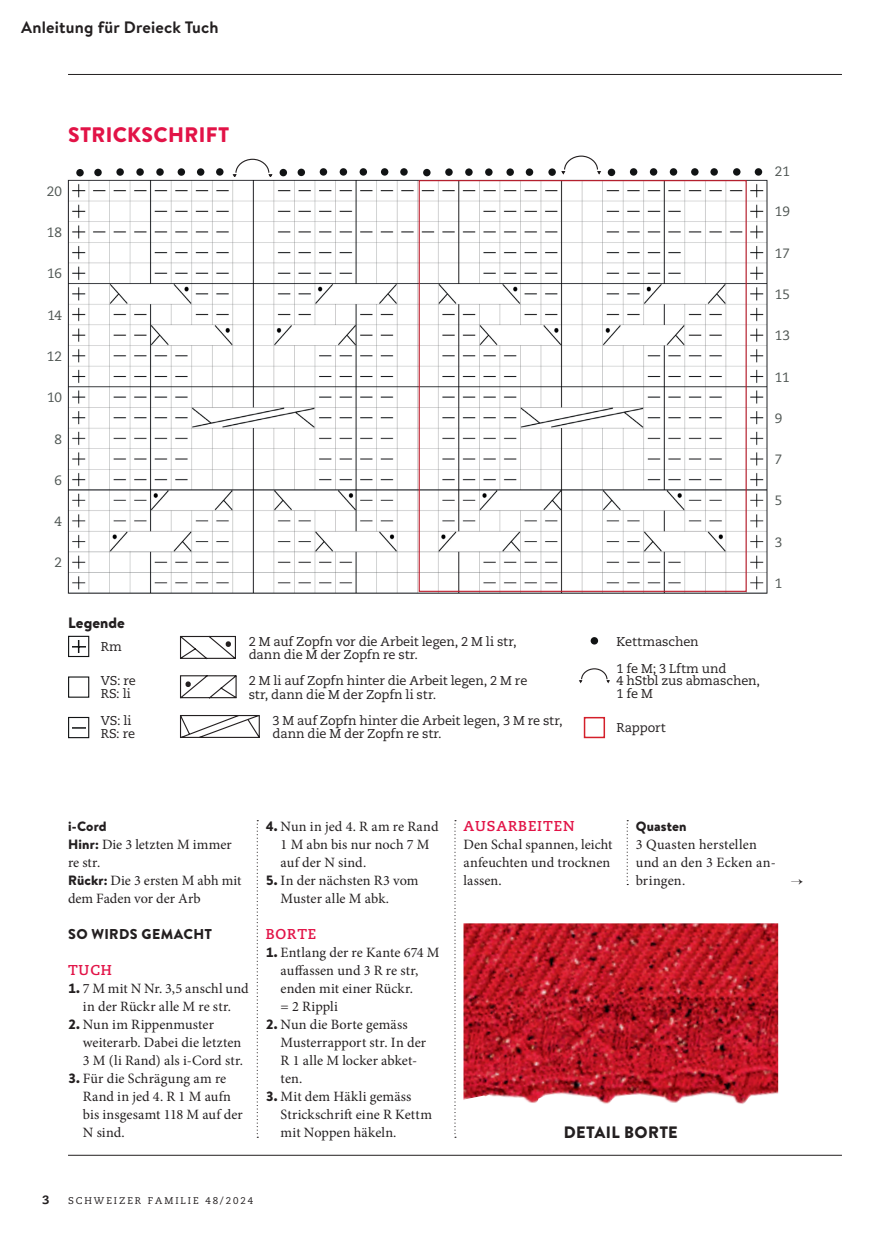
<style>
.page{position:relative;width:893px;height:1234px;background:#fff}
.page>*{position:absolute;margin:0;border:0;box-sizing:border-box;transform-origin:0 0}
.t1{font:900 21px "Brandon Text";letter-spacing:.02em;color:#e21347}
.t2{font:700 16.5px "Brandon Text";letter-spacing:.01em;color:#231f20}
.t3{font:900 16.5px "Brandon Text";letter-spacing:.025em;color:#231f20}
.t4{font:900 15px "Brandon Text";letter-spacing:.01em;color:#231f20}
.t5{font:14.25px/18px "Minion Pro";letter-spacing:.005em;color:#231f20}
.t6{font:700 14.25px "Caecilia";letter-spacing:.06em;color:#e21347}
.t7{font:900 14.25px "Brandon Text";letter-spacing:.025em;color:#231f20}
.t8{font:13.5px "Caecilia";color:#4d5451}
.t9{font:900 13.5px "Brandon Text";letter-spacing:.01em;color:#231f20}
.t10{font:12.75px/12.8px "Caecilia";letter-spacing:-.005em;color:#231f20}
.t11{font:800 12px "Caecilia";color:#231f20}
.t12{font:9.75px "Caecilia";letter-spacing:.2em;color:#231f20}
.s1{font-family:"Brandon Text";font-weight:900;font-size:13.5px}
</style>
<div class="page">
<hr style="left:68px;top:1154px;width:774px;height:1px;background:#231f20">
<hr style="left:68px;top:74px;width:774px;height:1px;background:#231f20">
<svg style="left:232px;top:158px;width:41px;height:19px"></svg>
<svg style="left:561px;top:155px;width:40px;height:20px"></svg>
<div style="left:608px;top:169px;width:7px;height:7px;background:#111314;border-radius:50%"></div>
<div style="left:630px;top:168px;width:7px;height:8px;background:#111314;border-radius:50%"></div>
<div style="left:650px;top:168px;width:7px;height:8px;background:#111314;border-radius:50%"></div>
<div style="left:670px;top:168px;width:7px;height:8px;background:#111314;border-radius:50%"></div>
<div style="left:691px;top:168px;width:8px;height:8px;background:#111314;border-radius:50%"></div>
<div style="left:710px;top:168px;width:8px;height:8px;background:#111314;border-radius:50%"></div>
<div style="left:733px;top:168px;width:7px;height:8px;background:#111314;border-radius:50%"></div>
<div style="left:423px;top:169px;width:8px;height:7px;background:#111314;border-radius:50%"></div>
<div style="left:445px;top:168px;width:8px;height:8px;background:#111314;border-radius:50%"></div>
<div style="left:465px;top:168px;width:8px;height:8px;background:#111314;border-radius:50%"></div>
<div style="left:485px;top:168px;width:8px;height:8px;background:#111314;border-radius:50%"></div>
<div style="left:506px;top:168px;width:8px;height:8px;background:#111314;border-radius:50%"></div>
<div style="left:526px;top:168px;width:7px;height:8px;background:#111314;border-radius:50%"></div>
<div style="left:548px;top:168px;width:8px;height:8px;background:#111314;border-radius:50%"></div>
<div style="left:755px;top:168px;width:7px;height:8px;background:#111314;border-radius:50%"></div>
<div style="left:298px;top:169px;width:7px;height:7px;background:#111314;border-radius:50%"></div>
<div style="left:320px;top:168px;width:7px;height:8px;background:#111314;border-radius:50%"></div>
<div style="left:340px;top:168px;width:7px;height:8px;background:#111314;border-radius:50%"></div>
<div style="left:360px;top:168px;width:7px;height:8px;background:#111314;border-radius:50%"></div>
<div style="left:381px;top:168px;width:7px;height:8px;background:#111314;border-radius:50%"></div>
<div style="left:400px;top:168px;width:8px;height:8px;background:#111314;border-radius:50%"></div>
<div style="left:280px;top:169px;width:7px;height:7px;background:#111314;border-radius:50%"></div>
<div style="left:216px;top:168px;width:8px;height:8px;background:#111314;border-radius:50%"></div>
<div style="left:94px;top:169px;width:8px;height:7px;background:#111314;border-radius:50%"></div>
<div style="left:116px;top:168px;width:8px;height:8px;background:#111314;border-radius:50%"></div>
<div style="left:136px;top:168px;width:8px;height:8px;background:#111314;border-radius:50%"></div>
<div style="left:156px;top:168px;width:8px;height:8px;background:#111314;border-radius:50%"></div>
<div style="left:178px;top:168px;width:7px;height:8px;background:#111314;border-radius:50%"></div>
<div style="left:197px;top:168px;width:7px;height:8px;background:#111314;border-radius:50%"></div>
<div style="left:76px;top:169px;width:8px;height:7px;background:#111314;border-radius:50%"></div>
<img style="left:67px;top:179px;width:701px;height:415px">
<div style="left:419px;top:180px;width:328px;height:411px;border:1px solid #be1d2c"></div>
<svg style="left:257px;top:820px;width:1px;height:317px"></svg>
<svg style="left:454px;top:820px;width:2px;height:317px"></svg>
<svg style="left:627px;top:820px;width:1px;height:61px"></svg>
<img style="left:463px;top:923px;width:315px;height:181px">
<svg style="left:465px;top:1095px;width:122px;height:9px"></svg>
<div style="left:68px;top:635px;width:21px;height:22px;border:1px solid #111314"></div>
<svg style="left:72px;top:640px;width:13px;height:12px"></svg>
<div style="left:68px;top:676px;width:21px;height:21px;border:1px solid #111314"></div>
<div style="left:68px;top:716px;width:21px;height:22px;border:1px solid #111314"></div>
<svg style="left:72px;top:727px;width:13px;height:1px"></svg>
<svg style="left:180px;top:635px;width:56px;height:25px"></svg>
<svg style="left:180px;top:675px;width:57px;height:24px"></svg>
<svg style="left:180px;top:715px;width:80px;height:24px"></svg>
<div style="left:584px;top:716px;width:21px;height:22px;border:2px solid #d41f2a"></div>
<div style="left:591px;top:637px;width:7px;height:7px;background:#111314;border-radius:50%"></div>
<svg style="left:579px;top:668px;width:31px;height:16px"></svg>
<p class="t2" style="left:21px;top:16px;width:199px">Anleitung für Dreieck Tuch</p>
<h1 class="t1" style="left:68px;top:120px;width:163px">STRICKSCHRIFT</h1>
<p class="t8" style="left:47px;top:183px;width:17px">20</p>
<p class="t8" style="left:47px;top:224px;width:17px">18</p>
<p class="t8" style="left:47px;top:266px;width:16px">16</p>
<p class="t8" style="left:47px;top:307px;width:16px">14</p>
<p class="t8" style="left:47px;top:348px;width:17px">12</p>
<p class="t8" style="left:47px;top:389px;width:16px">10</p>
<p class="t8" style="left:54px;top:431px;width:9px">8</p>
<p class="t8" style="left:54px;top:472px;width:9px">6</p>
<p class="t8" style="left:54px;top:513px;width:9px">4</p>
<p class="t8" style="left:54px;top:554px;width:9px">2</p>
<p class="t4" style="left:68px;top:611px;width:58px">Legende</p>
<p class="t10" style="left:101px;top:640px;width:23px">Rm</p>
<p class="t10" style="left:101px;top:674px;width:37px">VS: re<br>RS: li</p>
<p class="t10" style="left:101px;top:714px;width:36px">VS: li<br>RS: re</p>
<p class="t8" style="left:775px;top:164px;width:16px">21</p>
<p class="t8" style="left:775px;top:204px;width:17px">19</p>
<p class="t8" style="left:775px;top:245px;width:16px">17</p>
<p class="t8" style="left:775px;top:286px;width:17px">15</p>
<p class="t8" style="left:775px;top:328px;width:17px">13</p>
<p class="t8" style="left:775px;top:369px;width:16px">11</p>
<p class="t8" style="left:775px;top:410px;width:9px">9</p>
<p class="t8" style="left:775px;top:451px;width:9px">7</p>
<p class="t8" style="left:775px;top:493px;width:9px">5</p>
<p class="t8" style="left:775px;top:534px;width:9px">3</p>
<p class="t8" style="left:775px;top:575px;width:9px">1</p>
<p class="t10" style="left:249px;top:634px;width:269px;line-height:13.6px">2 M auf Zopfn vor die Arbeit legen, 2 M li str, dann die M der Zopfn re str.</p>
<p class="t10" style="left:249px;top:673px;width:280px;line-height:13.6px">2 M li auf Zopfn hinter die Arbeit legen, 2 M re str, dann die M der Zopfn li str.</p>
<p class="t10" style="left:272px;top:713px;width:292px;line-height:13.6px">3 M auf Zopfn hinter die Arbeit legen, 3 M re str, dann die M der Zopfn re str.</p>
<p class="t10" style="left:616px;top:721px;width:51px">Rapport</p>
<p class="t10" style="left:616px;top:628px;width:111px;line-height:26.7px">Kettmaschen<br>1 fe M; 3 Lftm und</p>
<p class="t10" style="left:616px;top:674px;width:145px">4 hStbl zus abmaschen,<br>1 fe M</p>
<p class="t9" style="left:68px;top:816px;width:40px">i-Cord</p>
<p class="t5" style="left:68px;top:835px;width:175px"><span class="s1">Hinr:</span> Die 3 letzten M immer re str.<br><span class="s1">Rückr:</span> Die 3 ersten M abh mit dem Faden vor der Arb</p>
<p class="t7" style="left:68px;top:923px;width:146px">SO WIRDS GEMACHT</p>
<p class="t6" style="left:68px;top:961px;width:45px">TUCH</p>
<p class="t5" style="left:68px;top:979px;width:182px;text-align:center"><span class="s1">1.</span> 7 M mit N Nr. 3,5 anschl und in der Rückr alle M re str.</p>
<p class="t5" style="left:83px;top:1015px;width:162px;text-indent:-15px"><span class="s1">2.</span> Nun im Rippenmuster weiterarb. Dabei die letzten<br>3 M (li Rand) als i-Cord str.</p>
<p class="t5" style="left:83px;top:1069px;width:161px;text-indent:-15px"><span class="s1">3.</span> Für die Schrägung am re<br>Rand in jed 4. R 1 M aufn bis insgesamt 118 M auf der<br>N sind.</p>
<p class="t5" style="left:281px;top:817px;width:159px;text-indent:-15px"><span class="s1">4.</span> Nun in jed 4. R am re Rand<br>1 M abn bis nur noch 7 M auf der N sind.</p>
<p class="t5" style="left:281px;top:871px;width:139px;text-indent:-15px"><span class="s1">5.</span> In der nächsten R3 vom<br>Muster alle M abk.</p>
<p class="t6" style="left:266px;top:925px;width:52px">BORTE</p>
<p class="t5" style="left:281px;top:943px;width:160px;text-indent:-15px"><span class="s1">1.</span> Entlang der re Kante 674 M auffassen und 3 R re str, enden mit einer Rückr.<br>= 2 Rippli</p>
<p class="t5" style="left:281px;top:1015px;width:147px;text-indent:-15px"><span class="s1">2.</span> Nun die Borte gemäss<br>Musterrapport str. In der<br>R 1 alle M locker abket&shy;ten.</p>
<p class="t5" style="left:281px;top:1087px;width:153px;text-indent:-15px"><span class="s1">3.</span> Mit dem Häkli gemäss<br>Strickschrift eine R Kettm mit Noppen häkeln.</p>
<p class="t11" style="left:43px;top:1192px;width:9px">3</p>
<p class="t12" style="left:68px;top:1194px;width:187px">SCHWEIZER FAMILIE 48/2024</p>
<p class="t6" style="left:463px;top:817px;width:112px">AUSARBEITEN</p>
<p class="t5" style="left:463px;top:835px;width:151px">Den Schal spannen, leicht anfeuchten und trocknen lassen.</p>
<p class="t9" style="left:636px;top:816px;width:52px">Quasten</p>
<p class="t5" style="left:636px;top:835px;width:140px">3 Quasten herstellen und an den 3 Ecken an&shy;bringen.</p>
<p class="t3" style="left:564px;top:1119px;width:116px">DETAIL BORTE</p>
</div>
